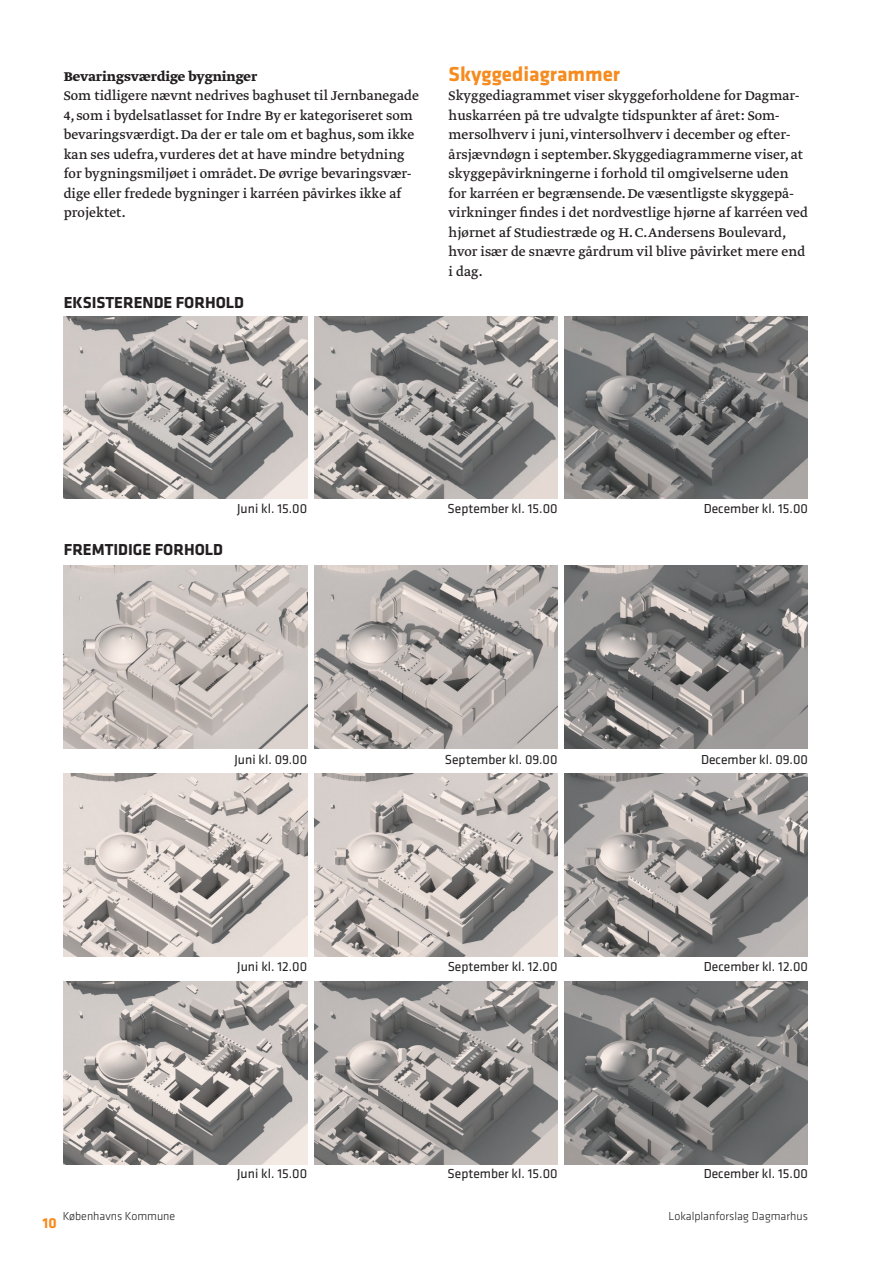
<style>
.page{position:relative;width:893px;height:1263px;background:#fff}
.page>*{position:absolute;margin:0;border:0;box-sizing:border-box;transform-origin:0 0}
.t1{font:700 21px "Klavika";color:#f68b1f}
.t2{font:700 16.5px "Klavika";color:#231f20}
.t3{font:15px/19.5px "Greta Text";color:#231f20}
.t4{font:700 15px "Greta Text";color:#231f20}
.t5{font:700 15px "Klavika";color:#f68b1f}
.t6{font:13.5px "Klavika";color:#231f20}
.t7{font:300 12px "Klavika";color:#231f20}
</style>
<div class="page">
<img style="left:564px;top:566px;width:244px;height:182px">
<img style="left:564px;top:982px;width:244px;height:182px">
<img style="left:564px;top:316px;width:244px;height:182px">
<img style="left:64px;top:566px;width:243px;height:182px">
<img style="left:64px;top:774px;width:243px;height:182px">
<img style="left:64px;top:982px;width:243px;height:182px">
<img style="left:64px;top:316px;width:243px;height:182px">
<img style="left:314px;top:566px;width:244px;height:182px">
<img style="left:314px;top:774px;width:244px;height:182px">
<img style="left:314px;top:982px;width:244px;height:182px">
<img style="left:314px;top:316px;width:244px;height:182px">
<img style="left:564px;top:774px;width:244px;height:182px">
<p class="t4" style="left:64px;top:70px;width:195px">Bevaringsværdige bygninger</p>
<p class="t3" style="left:64px;top:87px;width:357px">Som tidligere nævnt nedrives baghuset til Jernbanegade 4, som i bydelsatlasset for Indre By er kategoriseret som bevaringsværdigt. Da der er tale om et baghus, som ikke kan ses udefra, vurderes det at have mindre betydning for bygningsmiljøet i området. De øvrige bevaringsvær&shy;dige eller fredede bygninger i karréen påvirkes ikke af projektet.</p>
<p class="t2" style="left:64px;top:296px;width:182px">EKSISTERENDE FORHOLD</p>
<h1 class="t1" style="left:449px;top:66px;width:173px">Skyggediagrammer</h1>
<p class="t3" style="left:449px;top:87px;width:361px">Skyggediagrammet viser skyggeforholdene for Dagmar&shy;huskarréen på tre udvalgte tidspunkter af året: Som&shy;mersolhverv i juni, vintersolhverv i december og efter&shy;årsjævndøgn i september. Skyggediagrammerne viser, at skyggepåvirkningerne i forhold til omgivelserne uden for karréen er begrænsende. De væsentligste skyggepå&shy;virkninger findes i det nordvestlige hjørne af karréen ved hjørnet af Studiestræde og H. C. Andersens Boulevard, hvor især de snævre gårdrum vil blive påvirket mere end i dag.</p>
<p class="t2" style="left:64px;top:543px;width:161px">FREMTIDIGE FORHOLD</p>
<p class="t6" style="left:237px;top:503px;width:72px">Juni kl. 15.00</p>
<p class="t6" style="left:448px;top:503px;width:111px">September kl. 15.00</p>
<p class="t6" style="left:704px;top:503px;width:106px">December kl. 15.00</p>
<p class="t6" style="left:234px;top:755px;width:74px">Juni kl. 09.00</p>
<p class="t6" style="left:445px;top:755px;width:114px">September kl. 09.00</p>
<p class="t6" style="left:701px;top:755px;width:108px">December kl. 09.00</p>
<p class="t6" style="left:237px;top:961px;width:71px">Juni kl. 12.00</p>
<p class="t6" style="left:448px;top:961px;width:111px">September kl. 12.00</p>
<p class="t6" style="left:704px;top:961px;width:106px">December kl. 12.00</p>
<p class="t6" style="left:237px;top:1168px;width:72px">Juni kl. 15.00</p>
<p class="t6" style="left:448px;top:1168px;width:111px">September kl. 15.00</p>
<p class="t6" style="left:704px;top:1168px;width:106px">December kl. 15.00</p>
<p class="t7" style="left:63px;top:1211px;width:114px">Københavns Kommune</p>
<p class="t7" style="left:668px;top:1211px;width:141px">Lokalplanforslag Dagmarhus</p>
<p class="t5" style="left:43px;top:1217px;width:16px">10</p>
</div>
